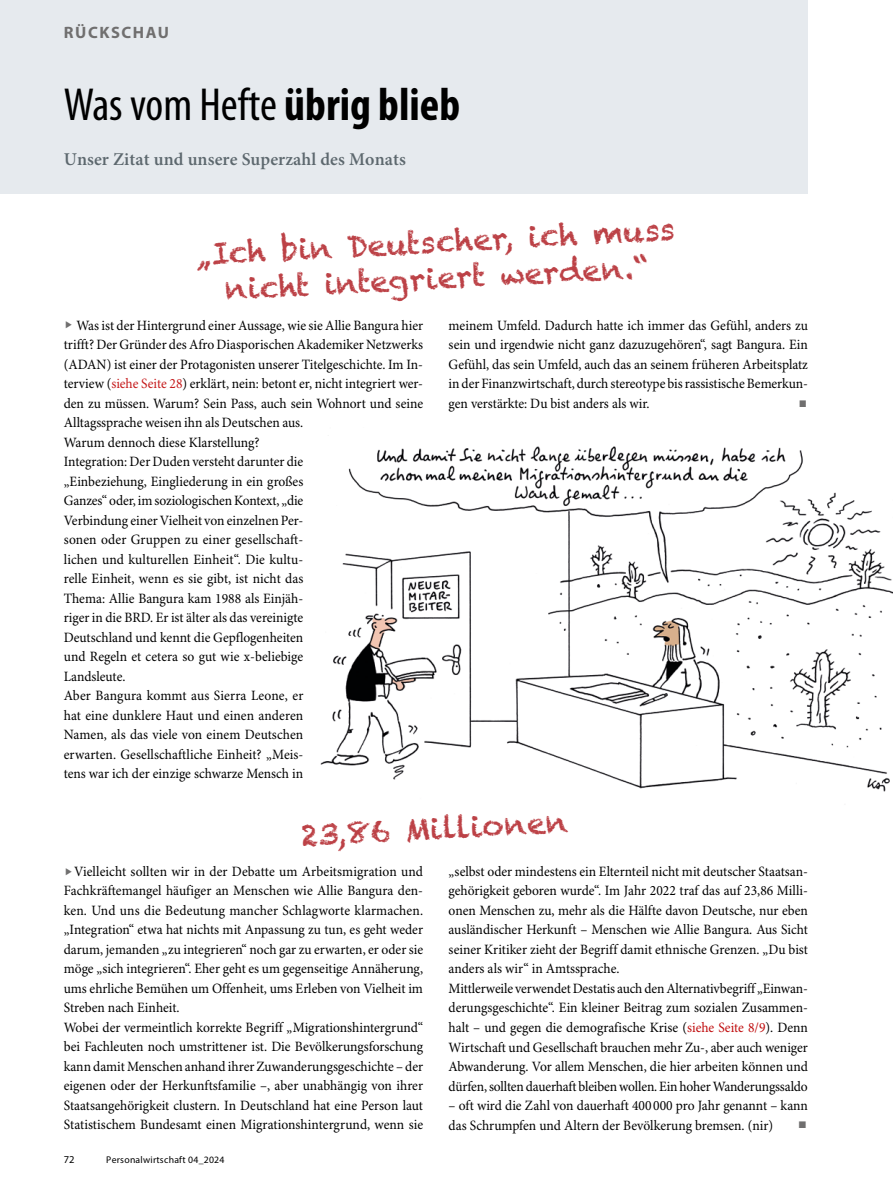
<style>
.page{position:relative;width:893px;height:1191px;background:#fff}
.page>*{position:absolute;margin:0;border:0;box-sizing:border-box;transform-origin:0 0}
.t1{font:condensed 46.5px "Myriad Pro";color:#000}
.t2{font:30px/36.3px "Chalkduster";color:#bc4146;text-align:center}
.t3{font:600 18px "Minion Pro";letter-spacing:.005em;color:#5d686e}
.t4{font:700 16.5px "Myriad Pro";letter-spacing:.095em;color:#706f6f}
.t5{font:14.25px/19.5px "Minion Pro";color:#000;scale:.95 1}
.t6{font:10.5px "Myriad Pro";color:#000}
.t7{font:9.75px "Myriad Pro";letter-spacing:.025em;color:#000}
.s1{font-weight:700}
.s2{color:#706f6f}
.s3{color:#c51a1b}
.s4{color:#c00d0e}
</style>
<div class="page">
<div style="left:0;top:0;width:808px;height:193px;background:#e6eaee"></div>
<img style="left:320px;top:446px;width:573px;height:346px">
<p class="t4" style="left:64px;top:22px;width:107px">RÜCKSCHAU</p>
<h1 class="t1" style="left:64px;top:79px;width:398px">Was vom Hefte <span class="s1">übrig blieb</span></h1>
<p class="t3" style="left:64px;top:148px;width:344px">Unser Zitat und unsere Superzahl des Monats</p>
<h2 class="t2" style="left:194px;top:236px;width:482px;rotate:-3deg">„Ich bin Deutscher, ich muss nicht integriert werden.“</h2>
<p class="t5" style="left:64px;top:316px;width:380px"><span class="s2">◆</span> Was ist der Hintergrund einer Aussage, wie sie Allie Bangura hier trifft? Der Gründer des Afro Diasporischen Akademiker Netzwerks (ADAN) ist einer der Protagonisten unserer Titelgeschichte. Im In&shy;terview (<span class="s3">siehe Seite 28</span>) erklärt, nein: betont er, nicht integriert wer&shy;den zu müssen. Warum? Sein Pass, auch sein Wohnort und seine Alltagssprache weisen ihn als Deutschen aus.<br>Warum dennoch diese Klarstellung?<br>Integration: Der Duden versteht darunter die<br>„Einbeziehung, Eingliederung in ein großes<br>Ganzes“ oder, im soziologischen Kontext, „die<br>Verbindung einer Vielheit von einzelnen Per-<br>sonen oder Gruppen zu einer gesellschaft-<br>lichen und kulturellen Einheit“. Die kultu-<br>relle Einheit, wenn es sie gibt, ist nicht das<br>Thema: Allie Bangura kam 1988 als Einjäh-<br>riger in die BRD. Er ist älter als das vereinigte<br>Deutschland und kennt die Gepflogenheiten<br>und Regeln et cetera so gut wie x-beliebige<br>Landsleute.<br>Aber Bangura kommt aus Sierra Leone, er<br>hat eine dunklere Haut und einen anderen<br>Namen, als das viele von einem Deutschen<br>erwarten. Gesellschaftliche Einheit? „Meis-<br>tens war ich der einzige schwarze Mensch in</p>
<p class="t5" style="left:449px;top:316px;width:380px;text-align:justify">meinem Umfeld. Dadurch hatte ich immer das Gefühl, anders zu sein und irgendwie nicht ganz dazuzugehören“, sagt Bangura. Ein Gefühl, das sein Umfeld, auch das an seinem früheren Arbeitsplatz in der Finanzwirtschaft, durch stereotype bis rassistische Bemerkun&shy;gen verstärkte: Du bist anders als wir.</p>
<h2 class="t2" style="left:300px;top:817px;width:268px;rotate:-3deg">23,86 Millionen</h2>
<p class="t5" style="left:64px;top:862px;width:380px"><span class="s2">◆</span>Vielleicht sollten wir in der Debatte um Arbeitsmigration und Fachkräftemangel häufiger an Menschen wie Allie Bangura den&shy;ken. Und uns die Bedeutung mancher Schlagworte klarmachen. „Integration“ etwa hat nichts mit Anpassung zu tun, es geht weder darum, jemanden „zu integrieren“ noch gar zu erwarten, er oder sie möge „sich integrieren“. Eher geht es um gegenseitige Annäherung, ums ehrliche Bemühen um Offenheit, ums Erleben von Vielheit im Streben nach Einheit.<br>Wobei der vermeintlich korrekte Begriff „Migrationshintergrund“ bei Fachleuten noch umstrittener ist. Die Bevölkerungsforschung kann damit Menschen anhand ihrer Zuwanderungsgeschichte – der eigenen oder der Herkunftsfamilie –, aber unabhängig von ihrer Staatsangehörigkeit clustern. In Deutschland hat eine Person laut Statistischem Bundesamt einen Migrationshintergrund, wenn sie</p>
<p class="t6" style="left:64px;top:1152px;width:12px">72</p>
<p class="t7" style="left:106px;top:1153px;width:120px">Personalwirtschaft 04_2024</p>
<p class="t5" style="left:449px;top:862px;width:380px">„selbst oder mindestens ein Elternteil nicht mit deutscher Staatsan&shy;gehörigkeit geboren wurde“. Im Jahr 2022 traf das auf 23,86 Milli&shy;onen Menschen zu, mehr als die Hälfte davon Deutsche, nur eben ausländischer Herkunft – Menschen wie Allie Bangura. Aus Sicht seiner Kritiker zieht der Begriff damit ethnische Grenzen. „Du bist anders als wir“ in Amtssprache.<br>Mittlerweile verwendet Destatis auch den Alternativbegriff „Einwan&shy;derungsgeschichte“. Ein kleiner Beitrag zum sozialen Zusammen&shy;halt – und gegen die demografische Krise (<span class="s4">siehe Seite 8/9</span>). Denn Wirtschaft und Gesellschaft brauchen mehr Zu-, aber auch weniger Abwanderung. Vor allem Menschen, die hier arbeiten können und dürfen, sollten dauerhaft bleiben wollen. Ein hoher Wanderungssaldo</p>
<p class="t5" style="left:449px;top:1096px;width:380px">– oft wird die Zahl von dauerhaft 400 000 pro Jahr genannt – kann das Schrumpfen und Altern der Bevölkerung bremsen. (nir)</p>
</div>
